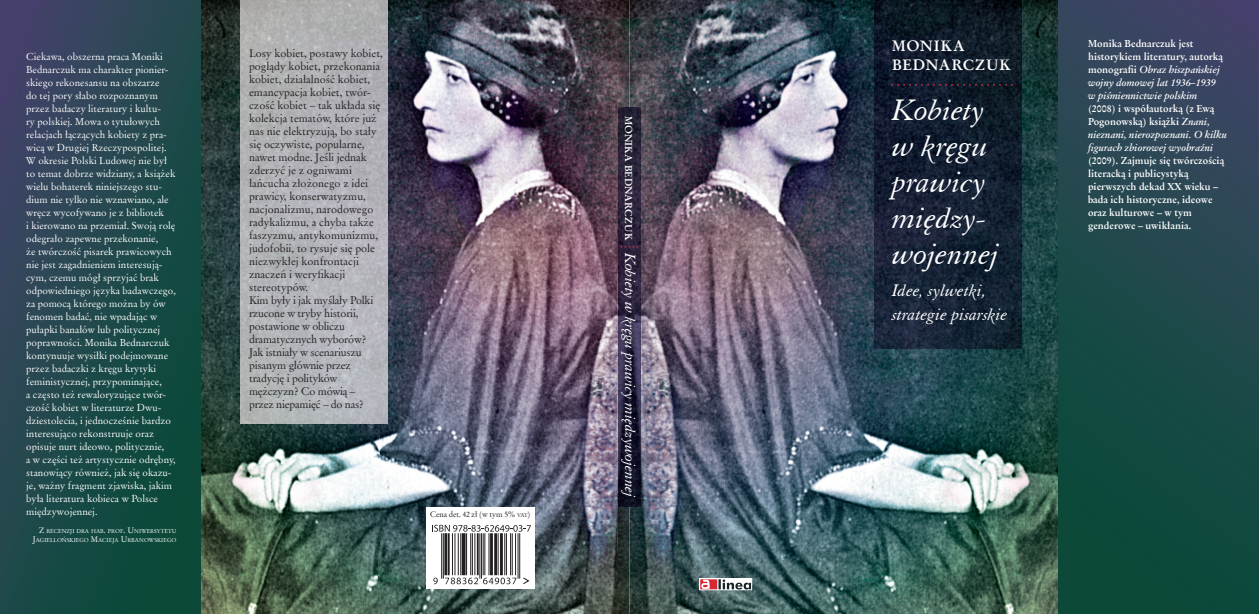
<style>
.page{position:relative;width:1259px;height:614px;background:#fff}
.page>*{position:absolute;margin:0;border:0;box-sizing:border-box;transform-origin:0 0}
.t1{font:italic 32px/36px "Elega Garmnd EU";color:#fff}
.t2{font:italic 18px/24px "Elega Garmnd EU";color:#fff}
.t3{font:italic 16px "Elega Garmnd EU";letter-spacing:-.005em;color:#fff}
.t4{font:700 15px/19px "Orig Garmnd EU";letter-spacing:.05em;color:#fff}
.t5{font:11px/13px "Orig Garmnd EU";color:#231f20}
.t6{font:10px/13px "Orig Garmnd EU";color:#fff}
.t7{font:italic 700 10px/13px "Orig Garmnd EU";color:#fff}
.t8{font:700 10px/13px "Orig Garmnd EU";color:#fff}
.t9{font:8px "Orig Garmnd EU";letter-spacing:-.02em;color:#231f20}
.t10{font:5.6px/9px "Orig Garmnd EU";color:#fff;text-align:right}
.s1{font-size:8px}
.s2{font-size:5.6px}
.s3{font-family:"Orig Garmnd EU";font-weight:700;font-style:normal;font-size:10px}
.s4{font-style:normal}
</style>
<div class="page">
<img style="left:629px;top:0;width:429px;height:614px">
<img style="left:388px;top:0;width:229px;height:272px">
<img style="left:200px;top:0;width:71px;height:614px">
<img style="left:379px;top:272px;width:238px;height:342px">
<img style="left:271px;top:423px;width:108px;height:191px">
<img style="left:617px;top:0;width:12px;height:614px">
<img style="left:618px;top:107px;width:22px;height:400px">
<img style="left:874px;top:0;width:148px;height:349px">
<div style="left:1058px;top:0;width:201px;height:614px;background:linear-gradient(to bottom,#3c4563,#054a34)"></div>
<svg style="left:0;top:0;width:200px;height:614px;background:#22474d"></svg>
<img style="left:240px;top:0;width:148px;height:423px">
<svg style="left:699px;top:578px;width:53px;height:12px"></svg>
<div style="left:426px;top:507px;width:108px;height:14px;background:#fff"></div>
<svg style="left:426px;top:521px;width:108px;height:68px"></svg>
<hr style="left:443px;top:533px;width:1px;height:45px;background:#231f20">
<hr style="left:441px;top:533px;width:1px;height:45px;background:#231f20">
<hr style="left:444px;top:533px;width:3px;height:42px;background:#231f20">
<hr style="left:448px;top:533px;width:2px;height:42px;background:#231f20">
<hr style="left:460px;top:533px;width:1px;height:42px;background:#231f20">
<hr style="left:458px;top:533px;width:1px;height:42px;background:#231f20">
<hr style="left:454px;top:533px;width:1px;height:42px;background:#231f20">
<hr style="left:452px;top:533px;width:1px;height:42px;background:#231f20">
<hr style="left:462px;top:533px;width:3px;height:42px;background:#231f20">
<hr style="left:474px;top:533px;width:1px;height:42px;background:#231f20">
<hr style="left:472px;top:533px;width:1px;height:42px;background:#231f20">
<hr style="left:470px;top:533px;width:1px;height:42px;background:#231f20">
<hr style="left:466px;top:533px;width:1px;height:42px;background:#231f20">
<hr style="left:477px;top:533px;width:2px;height:42px;background:#231f20">
<hr style="left:488px;top:533px;width:1px;height:42px;background:#231f20">
<hr style="left:484px;top:533px;width:1px;height:42px;background:#231f20">
<hr style="left:483px;top:533px;width:1px;height:42px;background:#231f20">
<hr style="left:481px;top:533px;width:1px;height:45px;background:#231f20">
<hr style="left:479px;top:533px;width:1px;height:45px;background:#231f20">
<hr style="left:494px;top:533px;width:3px;height:42px;background:#231f20">
<hr style="left:490px;top:533px;width:3px;height:42px;background:#231f20">
<hr style="left:498px;top:533px;width:1px;height:42px;background:#231f20">
<hr style="left:500px;top:533px;width:3px;height:42px;background:#231f20">
<hr style="left:519px;top:533px;width:1px;height:45px;background:#231f20">
<hr style="left:518px;top:533px;width:1px;height:45px;background:#231f20">
<hr style="left:515px;top:533px;width:1px;height:42px;background:#231f20">
<hr style="left:512px;top:533px;width:1px;height:42px;background:#231f20">
<hr style="left:510px;top:533px;width:1px;height:42px;background:#231f20">
<hr style="left:506px;top:533px;width:1px;height:42px;background:#231f20">
<hr style="left:504px;top:533px;width:1px;height:42px;background:#231f20">
<svg style="left:433px;top:577px;width:5px;height:7px"></svg>
<svg style="left:445px;top:577px;width:71px;height:7px"></svg>
<svg style="left:432px;top:525px;width:99px;height:7px"></svg>
<svg style="left:522px;top:577px;width:8px;height:8px"></svg>
<svg style="left:620px;top:246px;width:18px;height:2px"></svg>
<svg style="left:891px;top:84px;width:122px;height:2px"></svg>
<p class="t6" style="left:26px;top:50px;width:151px">Ciekawa, obszerna praca Moniki<br>Bednarczuk ma charakter pionier&shy;skiego rekonesansu na obszarze<br>do tej pory słabo rozpoznanym przez badaczy literatury i kultu-<br>ry polskiej. Mowa o tytułowych relacjach łączących kobiety z pra&shy;wicą w Drugiej Rzeczypospolitej.<br>W okresie Polski Ludowej nie był to temat dobrze widziany, a książek wielu bohaterek niniejszego stu&shy;dium nie tylko nie wznawiano, ale wręcz wycofywano je z bibliotek<br>i kierowano na przemiał. Swoją rolę odegrało zapewne przekonanie,<br>że twórczość pisarek prawicowych nie jest zagadnieniem interesują&shy;cym, czemu mógł sprzyjać brak odpowiedniego języka badawczego, za pomocą którego można by ów fenomen badać, nie wpadając w pułapki banałów lub politycznej poprawności. Monika Bednarczuk kontynuuje wysiłki podejmowane przez badaczki z kręgu krytyki feministycznej, przypominające,<br>a często też rewaloryzujące twór&shy;czość kobiet w literaturze Dwu&shy;dziestolecia, i jednocześnie bardzo interesująco rekonstruuje oraz opisuje nurt ideowo, politycznie,<br>a w części też artystycznie odrębny, stanowiący również, jak się okazu&shy;je, ważny fragment zjawiska, jakim była literatura kobieca w Polsce międzywojennej.</p>
<p class="t10" style="left:33px;top:526px;width:145px"><span class="s1">Z</span> RECENZJI DRA HAB<span class="s1">.</span> PROF<span class="s1">. U</span>NIWERSYTETU<br><span class="s1">J</span>AGIELLOŃSKIEGO <span class="s1">M</span>ACIEJA <span class="s1">U</span>RBANOWSKIEGO</p>
<p class="t5" style="left:249px;top:46px;width:135px">Losy kobiet, postawy kobiet, poglądy kobiet, przekonania kobiet, działalność kobiet, emancypacja kobiet, twór&shy;czość kobiet – tak układa się kolekcja tematów, które już nas nie elektryzują, bo stały się oczywiste, popularne, nawet modne. Jeśli jednak zderzyć je z ogniwami łańcucha złożonego z idei prawicy, konserwatyzmu, nacjonalizmu, narodowego radykalizmu, a chyba także faszyzmu, antykomunizmu, judofobii, to rysuje się pole niezwykłej konfrontacji znaczeń i weryfikacji stereotypów.<br>Kim były i jak myślały Polki rzucone w tryby historii, postawione w obliczu dramatycznych wyborów?<br>Jak istniały w scenariuszu pisanym głównie przez tradycję i polityków mężczyzn? Co mówią –<br>przez niepamięć – do nas?</p>
<p class="t9" style="left:430px;top:510px;width:102px">Cena det. 42 zł (w tym 5% <span class="s2">VAT</span>)</p>
<h3 class="t3" style="left:639px;top:116px;width:383px;rotate:90deg"><span class="s3">MONIKA BEDNARCZUK</span> Kobiety w kręgu prawicy międzywojennej</h3>
<h3 class="t4" style="left:892px;top:36px;width:120px">MONIKA<br>BEDNARCZUK</h3>
<h1 class="t1" style="left:892px;top:91px;width:108px">Kobiety w kręgu prawicy między&shy;wojennej</h1>
<h2 class="t2" style="left:892px;top:278px;width:117px">Idee, sylwetki, strategie pisarskie</h2>
<p class="t7" style="left:1088px;top:37px;width:137px"><span class="s4">Monika Bednarczuk jest historykiem literatury, autorką monografii</span> Obraz hiszpańskiej wojny domowej lat 1936–1939 w piśmiennictwie polskim</p>
<p class="t7" style="left:1088px;top:102px;width:141px"><span class="s4">(2008) i współautorką (z Ewą<br>Pogonowską) książki</span> Znani, nieznani, nierozpoznani. O kilku figurach zbiorowej wyobraźni</p>
<p class="t8" style="left:1088px;top:154px;width:138px">(2009). Zajmuje się twórczością literacką i publicystyką pierwszych dekad XX wieku – bada ich historyczne, ideowe oraz kulturowe – w tym genderowe – uwikłania.</p>
</div>
